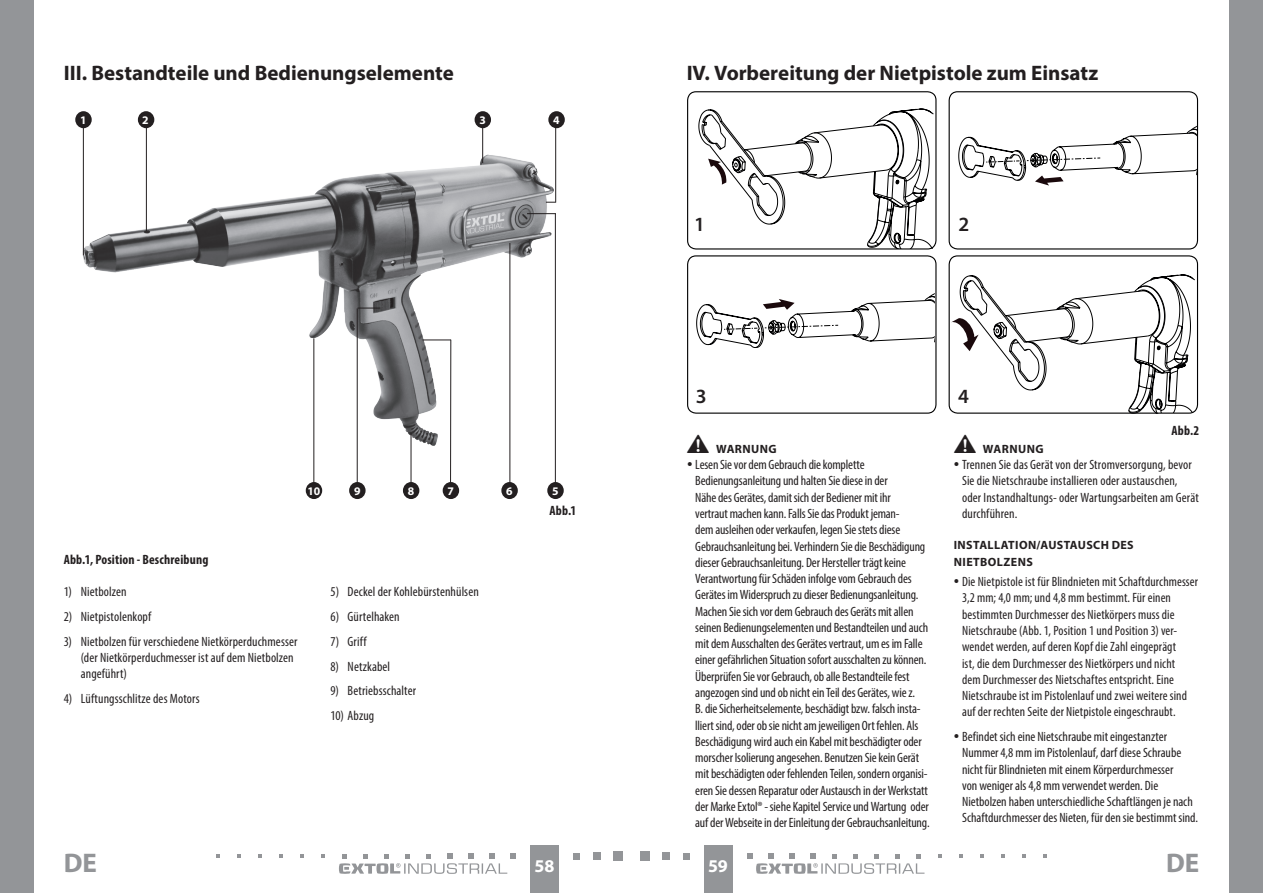
<style>
.page{position:relative;width:1263px;height:893px;background:#fff}
.page>*{position:absolute;margin:0;border:0;box-sizing:border-box;transform-origin:0 0}
.t1{font:700 27px "Myriad Pro";color:#939598}
.oddíl{font:700 21px "Myriad Pro";color:#231f20}
.t2{font:600 20.25px "Myriad Pro";color:#231f20}
.t3{font:700 18px "Myriad Pro";color:#fff}
.body_číslované{font:condensed 13.5px/16.2px "Myriad Pro";letter-spacing:-.005em;color:#231f20}
.Normální{font:700 condensed 13.5px "Myriad Pro";letter-spacing:.01em;color:#231f20}
.subtitulek{font:700 12px/16.2px "Myriad Pro";letter-spacing:.035em;color:#231f20}
.t4{font:700 11.7px "Myriad Pro";color:#fff}
</style>
<div class="page">
<div style="left:0;top:0;width:34px;height:893px;background:#939598"></div>
<div style="left:1229px;top:0;width:34px;height:893px;background:#939598"></div>
<div style="left:704px;top:844px;width:29px;height:49px;background:#939598"></div>
<div style="left:530px;top:844px;width:28px;height:49px;background:#939598"></div>
<div style="left:640px;top:851px;width:9px;height:10px;background:#939598"></div>
<div style="left:662px;top:852px;width:8px;height:8px;background:#939598"></div>
<div style="left:683px;top:853px;width:7px;height:6px;background:#939598"></div>
<svg style="left:938px;top:854px;width:4px;height:4px"></svg>
<svg style="left:959px;top:854px;width:4px;height:4px"></svg>
<svg style="left:980px;top:854px;width:4px;height:4px"></svg>
<svg style="left:1001px;top:854px;width:4px;height:4px"></svg>
<svg style="left:1022px;top:854px;width:4px;height:4px"></svg>
<svg style="left:1043px;top:854px;width:4px;height:4px"></svg>
<div style="left:614px;top:851px;width:9px;height:10px;background:#939598"></div>
<div style="left:593px;top:852px;width:8px;height:8px;background:#939598"></div>
<svg style="left:573px;top:853px;width:6px;height:6px"></svg>
<svg style="left:321px;top:854px;width:4px;height:4px"></svg>
<svg style="left:300px;top:854px;width:4px;height:4px"></svg>
<svg style="left:279px;top:854px;width:4px;height:4px"></svg>
<svg style="left:258px;top:854px;width:4px;height:4px"></svg>
<svg style="left:237px;top:854px;width:4px;height:4px"></svg>
<svg style="left:216px;top:854px;width:4px;height:4px"></svg>
<svg style="left:747px;top:853px;width:177px;height:21px"></svg>
<svg style="left:339px;top:853px;width:177px;height:21px"></svg>
<svg style="left:951px;top:274px;width:245px;height:139px"></svg>
<svg style="left:950px;top:91px;width:247px;height:156px"></svg>
<div style="left:687px;top:91px;width:249px;height:159px;border:1px solid #000001;border-radius:9px"></div>
<svg style="left:698px;top:108px;width:236px;height:141px"></svg>
<svg style="left:687px;top:258px;width:248px;height:156px"></svg>
<div style="left:687px;top:255px;width:249px;height:159px;border:1px solid #000001;border-radius:9px"></div>
<div style="left:948px;top:91px;width:250px;height:159px;border:1px solid #000001;border-radius:9px"></div>
<div style="left:948px;top:255px;width:250px;height:159px;border:1px solid #000001;border-radius:9px"></div>
<img style="left:82px;top:130px;width:473px;height:331px">
<div style="left:75px;top:111px;width:17px;height:17px;background:#231f20;border-radius:50%"></div>
<div style="left:138px;top:111px;width:16px;height:17px;background:#231f20;border-radius:50%"></div>
<div style="left:475px;top:111px;width:16px;height:17px;background:#231f20;border-radius:50%"></div>
<hr style="left:83px;top:127px;width:1px;height:128px;background:#231f20">
<hr style="left:146px;top:127px;width:1px;height:104px;background:#231f20">
<hr style="left:482px;top:127px;width:1px;height:36px;background:#231f20">
<div style="left:306px;top:482px;width:16px;height:17px;background:#231f20;border-radius:50%"></div>
<div style="left:403px;top:482px;width:16px;height:17px;background:#231f20;border-radius:50%"></div>
<div style="left:443px;top:482px;width:16px;height:17px;background:#231f20;border-radius:50%"></div>
<div style="left:501px;top:482px;width:17px;height:17px;background:#231f20;border-radius:50%"></div>
<div style="left:547px;top:482px;width:17px;height:17px;background:#231f20;border-radius:50%"></div>
<hr style="left:313px;top:338px;width:1px;height:145px;background:#231f20">
<hr style="left:411px;top:433px;width:1px;height:51px;background:#231f20">
<hr style="left:509px;top:243px;width:1px;height:241px;background:#231f20">
<hr style="left:555px;top:213px;width:1px;height:271px;background:#231f20">
<svg style="left:527px;top:213px;width:29px;height:1px"></svg>
<hr style="left:450px;top:340px;width:1px;height:144px;background:#231f20">
<svg style="left:422px;top:340px;width:29px;height:1px"></svg>
<div style="left:349px;top:482px;width:17px;height:17px;background:#231f20;border-radius:50%"></div>
<hr style="left:357px;top:309px;width:1px;height:175px;background:#231f20">
<svg style="left:358px;top:308px;width:22px;height:1px"></svg>
<div style="left:548px;top:111px;width:17px;height:17px;background:#231f20;border-radius:50%"></div>
<hr style="left:555px;top:127px;width:1px;height:76px;background:#231f20">
<p class="oddíl" style="left:64px;top:59px;width:392px">III. Bestandteile und Bedienungselemente</p>
<p class="t4" style="left:80px;top:112px;width:8px">1</p>
<p class="t4" style="left:142px;top:112px;width:8px">2</p>
<p class="t4" style="left:479px;top:112px;width:8px">3</p>
<p class="t4" style="left:553px;top:112px;width:8px">4</p>
<p class="t4" style="left:307px;top:483px;width:14px">10</p>
<p class="t4" style="left:354px;top:483px;width:8px">9</p>
<p class="t4" style="left:408px;top:483px;width:8px">8</p>
<p class="t4" style="left:448px;top:483px;width:8px">7</p>
<p class="t4" style="left:506px;top:483px;width:8px">6</p>
<p class="t4" style="left:552px;top:483px;width:8px">5</p>
<p class="Normální" style="left:64px;top:551px;width:146px">Abb.1, Position - Beschreibung</p>
<p class="body_číslované" style="left:64px;top:584px;width:64px">1) Nietbolzen</p>
<p class="body_číslované" style="left:64px;top:608px;width:89px">2) Nietpistolenkopf</p>
<p class="body_číslované" style="left:81px;top:633px;width:218px;text-indent:-17px">3) Nietbolzen für verschiedene Nietkörperduchmesser (der Nietkörperduchmesser ist auf dem Nietbolzen angeführt)</p>
<p class="body_číslované" style="left:64px;top:690px;width:137px">4) Lüftungsschlitze des Motors</p>
<p class="body_číslované" style="left:331px;top:584px;width:150px">5) Deckel der Kohlebürstenhülsen</p>
<p class="body_číslované" style="left:331px;top:608px;width:71px">6) Gürtelhaken</p>
<p class="body_číslované" style="left:331px;top:633px;width:37px">7) Griff</p>
<p class="body_číslované" style="left:331px;top:658px;width:61px">8) Netzkabel</p>
<p class="body_číslované" style="left:331px;top:683px;width:87px">9) Betriebsschalter</p>
<p class="body_číslované" style="left:331px;top:707px;width:45px">10) Abzug</p>
<p class="Normální" style="left:549px;top:502px;width:28px">Abb.1</p>
<p class="oddíl" style="left:687px;top:59px;width:413px">IV. Vorbereitung der Nietpistole zum Einsatz</p>
<p class="t2" style="left:694px;top:212px;width:12px">1</p>
<p class="t2" style="left:958px;top:212px;width:12px">2</p>
<p class="t2" style="left:696px;top:383px;width:12px">3</p>
<p class="t2" style="left:958px;top:383px;width:12px">4</p>
<p class="subtitulek" style="left:687px;top:440px;width:91px">• WARNUNG</p>
<p class="body_číslované" style="left:695px;top:456px;width:236px">Lesen Sie vor dem Gebrauch die komplette Bedienungsanleitung und halten Sie diese in der<br>Nähe des Gerätes, damit sich der Bediener mit ihr<br>vertraut machen kann. Falls Sie das Produkt jeman-<br>dem ausleihen oder verkaufen, legen Sie stets diese Gebrauchsanleitung bei. Verhindern Sie die Beschädigung dieser Gebrauchsanleitung. Der Hersteller trägt keine Verantwortung für Schäden infolge vom Gebrauch des Gerätes im Widerspruch zu dieser Bedienungsanleitung.<br>Machen Sie sich vor dem Gebrauch des Geräts mit allen seinen Bedienungselementen und Bestandteilen und auch mit dem Ausschalten des Gerätes vertraut, um es im Falle einer gefährlichen Situation sofort ausschalten zu können.<br>Überprüfen Sie vor Gebrauch, ob alle Bestandteile fest angezogen sind und ob nicht ein Teil des Gerätes, wie z.<br>B. die Sicherheitselemente, beschädigt bzw. falsch insta&shy;lliert sind, oder ob sie nicht am jeweiligen Ort fehlen. Als Beschädigung wird auch ein Kabel mit beschädigter oder morscher Isolierung angesehen. Benutzen Sie kein Gerät mit beschädigten oder fehlenden Teilen, sondern organisi&shy;eren Sie dessen Reparatur oder Austausch in der Werkstatt der Marke Extol® - siehe Kapitel Service und Wartung oder auf der Webseite in der Einleitung der Gebrauchsanleitung.</p>
<p class="Normální" style="left:1171px;top:422px;width:29px">Abb.2</p>
<p class="subtitulek" style="left:954px;top:440px;width:91px">• WARNUNG</p>
<p class="body_číslované" style="left:962px;top:456px;width:238px">Trennen Sie das Gerät von der Stromversorgung, bevor Sie die Nietschraube installieren oder austauschen, oder Instandhaltungs- oder Wartungsarbeiten am Gerät durchführen.</p>
<p class="subtitulek" style="left:954px;top:537px;width:182px">INSTALLATION/AUSTAUSCH DES<br>NIETBOLZENS</p>
<p class="body_číslované" style="left:962px;top:573px;width:237px">Die Nietpistole ist für Blindnieten mit Schaftdurchmesser 3,2 mm; 4,0 mm; und 4,8 mm bestimmt. Für einen bestimmten Durchmesser des Nietkörpers muss die Nietschraube (Abb. 1, Position 1 und Position 3) ver&shy;wendet werden, auf deren Kopf die Zahl eingeprägt<br>ist, die dem Durchmesser des Nietkörpers und nicht<br>dem Durchmesser des Nietschaftes entspricht. Eine Nietschraube ist im Pistolenlauf und zwei weitere sind auf der rechten Seite der Nietpistole eingeschraubt.</p>
<p class="body_číslované" style="left:962px;top:728px;width:238px">Befindet sich eine Nietschraube mit eingestanzter Nummer 4,8 mm im Pistolenlauf, darf diese Schraube nicht für Blindnieten mit einem Körperdurchmesser<br>von weniger als 4,8 mm verwendet werden. Die Nietbolzen haben unterschiedliche Schaftlängen je nach Schaftdurchmesser des Nieten, für den sie bestimmt sind.</p>
<h1 class="t1" style="left:64px;top:845px;width:35px">DE</h1>
<h3 class="t3" style="left:534px;top:855px;width:21px">58</h3>
<h3 class="t3" style="left:708px;top:855px;width:21px">59</h3>
<h1 class="t1" style="left:1166px;top:845px;width:35px">DE</h1>
</div>
